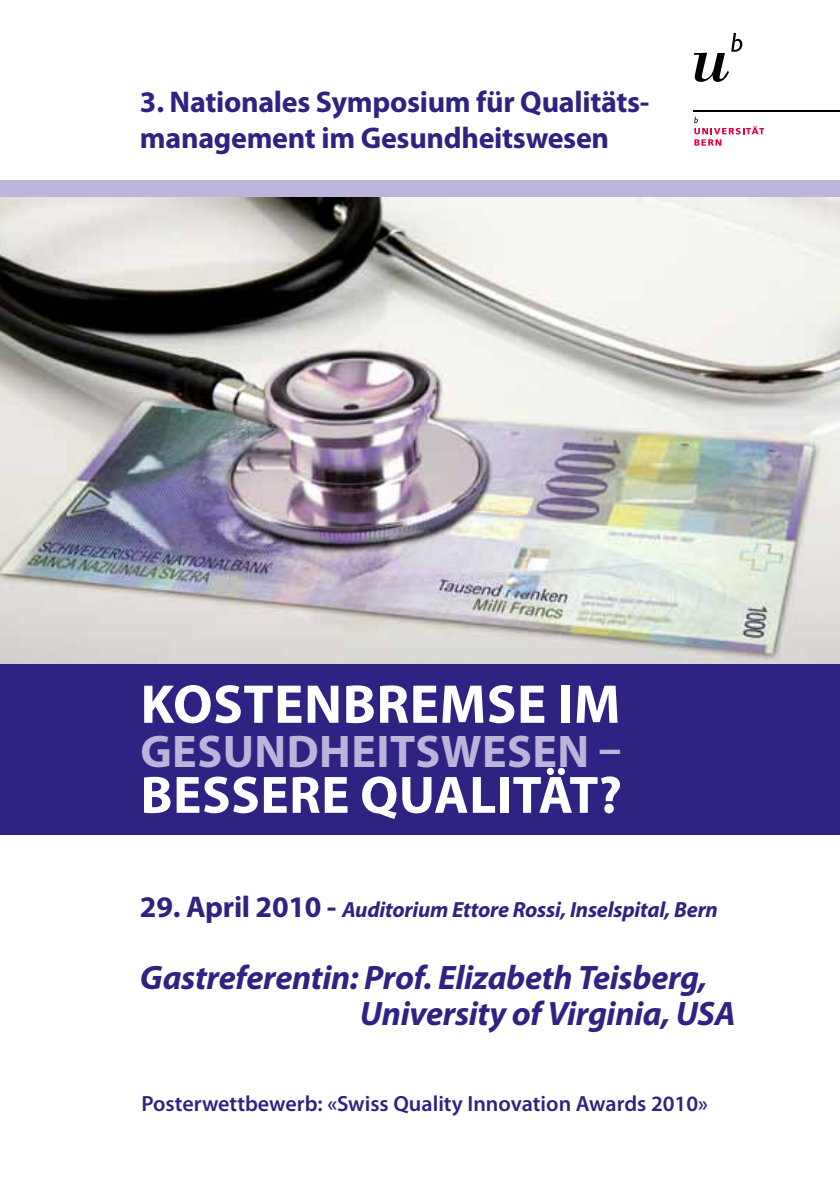
<style>
.page{position:relative;width:840px;height:1191px;background:#fff}
.page>*{position:absolute;margin:0;border:0;box-sizing:border-box;transform-origin:0 0}
.t1{font:700 55px "Myriad Pro";letter-spacing:.01em;color:#fff}
.t2{font:700 53px "Myriad Pro";letter-spacing:.01em;color:#fff}
.t3{font:700 46px "Myriad Pro";letter-spacing:.01em;color:#bcb4da}
.t4{font:italic 700 34px/36px "Myriad Pro";letter-spacing:-.01em;color:#2e2382}
.t5{font:700 30px/36px "Myriad Pro";letter-spacing:-.01em;color:#2e2382}
.t6{font:italic 700 22px "Myriad Pro";letter-spacing:-.01em;color:#2e2382}
.t7{font:600 22px "Myriad Pro";color:#2e2382}
.s1{font-style:normal;font-size:30px}
</style>
<div class="page">
<div style="left:0;top:660px;width:839px;height:174px;background:#2e2382"></div>
<svg style="left:693px;top:33px;width:48px;height:49px"></svg>
<hr style="left:693px;top:110px;width:146px;height:2px;background:#000">
<svg style="left:694px;top:117px;width:69px;height:29px"></svg>
<div style="left:0;top:180px;width:839px;height:17px;background:#bcb4da"></div>
<img style="left:0;top:198px;width:839px;height:465px">
<p class="t5" style="left:140px;top:83px;width:509px">3. Nationales Symposium für Qualitäts&shy;management im Gesundheitswesen</p>
<h1 class="t1" style="left:140px;top:668px;width:481px">Kostenbremse im</h1>
<h3 class="t3" style="left:140px;top:721px;width:482px">Gesundheitswesen –</h3>
<h2 class="t2" style="left:140px;top:760px;width:482px">bessere Qualität?</h2>
<p class="t6" style="left:140px;top:895px;width:579px"><span class="s1">29. April 2010 -</span> Auditorium Ettore Rossi, Inselspital, Bern</p>
<p class="t4" style="left:360px;top:958px;width:377px;text-indent:-220px">Gastreferentin: Prof. Elizabeth Teisberg,<br>University of Virginia, USA</p>
<p class="t7" style="left:141px;top:1089px;width:567px">Posterwettbewerb: «Swiss Quality Innovation Awards 2010»</p>
</div>
